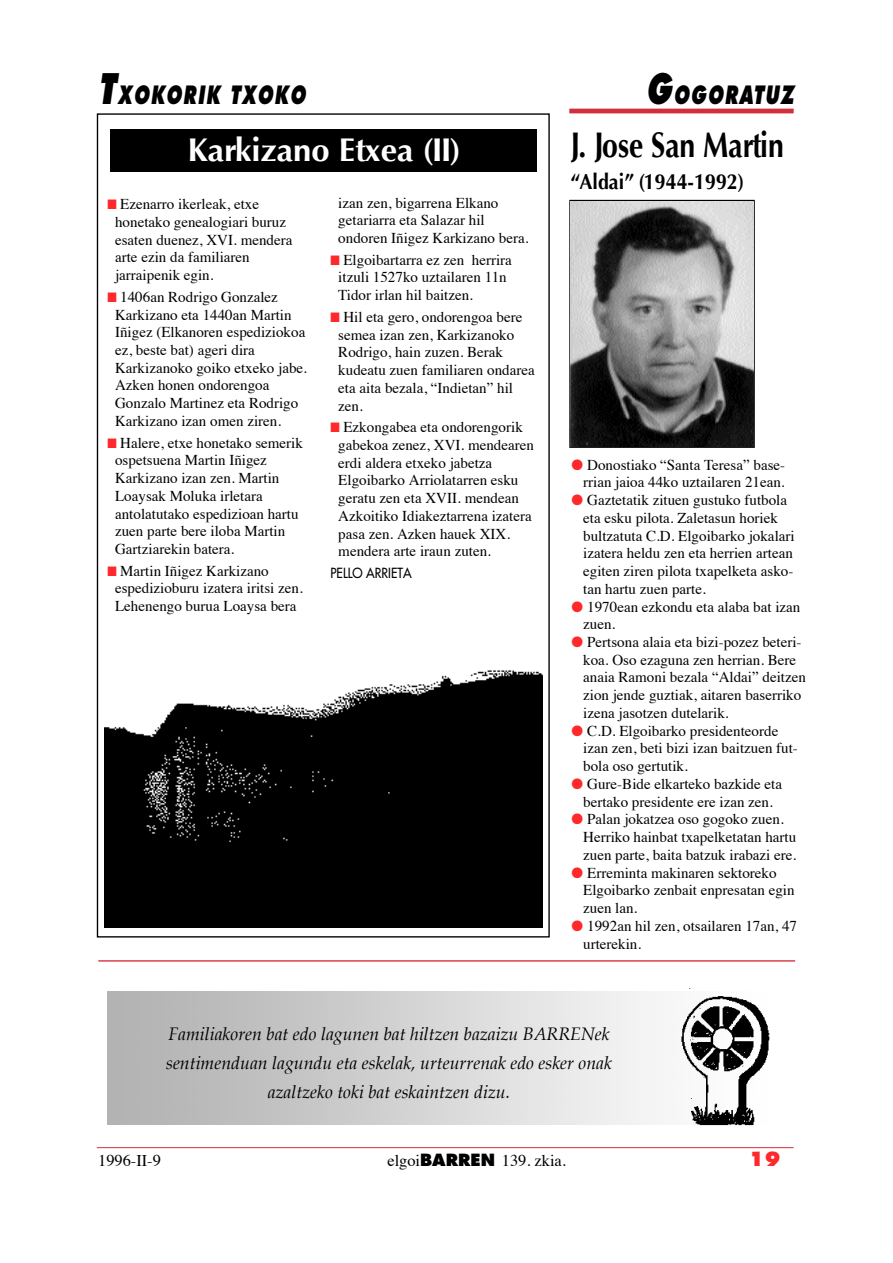
<style>
.page{position:relative;width:893px;height:1263px;background:#fff}
.page>*{position:absolute;margin:0;border:0;box-sizing:border-box;transform-origin:0 0}
.t1{font:700 35.55px "Optima";color:#000;scale:.8 1}
.t2{font:700 32.7px "Optima";color:#fff}
.t3{font:italic 800 24.6px "Futura";letter-spacing:.085em;color:#000;scale:.7 1}
.t4{font:700 21.9px "Optima";color:#000;scale:.9 1}
.t5{font:800 19.05px "Futura";color:#ff282a}
.t6{font:italic 17.7px/28.7px "Palatino";color:#000;text-align:center}
.t7{font:16.35px "Times";color:#000}
.t8{font:15px/17.7px "Times";color:#000}
.t9{font:13.65px "Futura";color:#000;scale:.9 1}
.s1{font-size:40.95px}
.s2{color:#ff282a}
.s3{font-family:"Futura";font-weight:800}
</style>
<div class="page">
<svg style="left:96px;top:1147px;width:698px;height:1px"></svg>
<hr style="left:98px;top:960px;width:697px;height:2px;background:#d12f3c">
<img style="left:570px;top:201px;width:183px;height:246px">
<hr style="left:569px;top:109px;width:224px;height:4px;background:#d12f3c">
<div style="left:110px;top:129px;width:427px;height:43px;background:#000"></div>
<img style="left:104px;top:670px;width:438px;height:258px">
<img style="left:671px;top:988px;width:99px;height:138px">
<h3 class="t3" style="left:98px;top:84px;width:297px"><span class="s1">T</span>XOKORIK TXOKO</h3>
<h2 class="t2" style="left:188px;top:131px;width:275px">Karkizano Etxea (II)</h2>
<p class="t8" style="left:115px;top:197px;width:179px;text-indent:-8px"><span class="s2">■</span> Ezenarro ikerleak, etxe honetako genealogiari buruz esaten duenez, XVI. mendera arte ezin da familiaren jarraipenik egin.</p>
<p class="t8" style="left:115px;top:289px;width:193px;text-indent:-8px"><span class="s2">■</span> 1406an Rodrigo Gonzalez<br>Karkizano eta 1440an Martin<br>Iñigez (Elkanoren espediziokoa ez, beste bat) ageri dira<br>Karkizanoko goiko etxeko jabe.<br>Azken honen ondorengoa<br>Gonzalo Martinez eta Rodrigo<br>Karkizano izan omen ziren.</p>
<p class="t8" style="left:115px;top:435px;width:189px;text-indent:-8px"><span class="s2">■</span> Halere, etxe honetako semerik ospetsuena Martin Iñigez<br>Karkizano izan zen. Martin<br>Loaysak Moluka irletara antolatutako espedizioan hartu zuen parte bere iloba Martin<br>Gartziarekin batera.</p>
<p class="t8" style="left:115px;top:563px;width:189px;text-indent:-8px"><span class="s2">■</span> Martin Iñigez Karkizano espedizioburu izatera iritsi zen.<br>Lehenengo burua Loaysa bera</p>
<p class="t8" style="left:338px;top:195px;width:192px">izan zen, bigarrena Elkano getariarra eta Salazar hil ondoren Iñigez Karkizano bera.</p>
<p class="t8" style="left:338px;top:252px;width:175px;text-indent:-8px"><span class="s2">■</span> Elgoibartarra ez zen herrira itzuli 1527ko uztailaren 11n<br>Tidor irlan hil baitzen.</p>
<p class="t8" style="left:338px;top:309px;width:198px;text-indent:-8px"><span class="s2">■</span> Hil eta gero, ondorengoa bere semea izan zen, Karkizanoko<br>Rodrigo, hain zuzen. Berak kudeatu zuen familiaren ondarea eta aita bezala, “Indietan” hil zen.</p>
<p class="t8" style="left:338px;top:420px;width:197px;text-indent:-8px"><span class="s2">■</span> Ezkongabea eta ondorengorik gabekoa zenez, XVI. mendearen erdi aldera etxeko jabetza<br>Elgoibarko Arriolatarren esku geratu zen eta XVII. mendean<br>Azkoitiko Idiakeztarrena izatera pasa zen. Azken hauek XIX. mendera arte iraun zuten.</p>
<p class="t9" style="left:330px;top:566px;width:92px">PELLO ARRIETA</p>
<h3 class="t3" style="left:645px;top:84px;width:212px"><span class="s1">G</span>OGORATUZ</h3>
<h1 class="t1" style="left:570px;top:124px;width:268px">J. Jose San Martin</h1>
<h3 class="t4" style="left:570px;top:169px;width:194px">“Aldai” (1944-1992)</h3>
<p class="t8" style="left:571px;top:457px;width:215px;text-align:right"><span class="s2">●</span> Donostiako “Santa Teresa” base&shy;rrian jaioa 44ko uztailaren 21ean.</p>
<p class="t8" style="left:583px;top:492px;width:213px;text-indent:-12px"><span class="s2">●</span> Gaztetatik zituen gustuko futbola eta esku pilota. Zaletasun horiek bultzatuta C.D. Elgoibarko jokalari izatera heldu zen eta herrien artean egiten ziren pilota txapelketa asko&shy;tan hartu zuen parte.</p>
<p class="t8" style="left:583px;top:599px;width:219px;text-indent:-12px"><span class="s2">●</span> 1970ean ezkondu eta alaba bat izan zuen.</p>
<p class="t8" style="left:583px;top:634px;width:224px;text-indent:-12px"><span class="s2">●</span> Pertsona alaia eta bizi-pozez beteri&shy;koa. Oso ezaguna zen herrian. Bere anaia Ramoni bezala “Aldai” deitzen zion jende guztiak, aitaren baserriko izena jasotzen dutelarik.</p>
<p class="t8" style="left:583px;top:723px;width:216px;text-indent:-12px"><span class="s2">●</span> C.D. Elgoibarko presidenteorde izan zen, beti bizi izan baitzuen fut&shy;bola oso gertutik.</p>
<p class="t8" style="left:571px;top:776px;width:212px;text-align:center"><span class="s2">●</span> Gure-Bide elkarteko bazkide eta bertako presidente ere izan zen.</p>
<p class="t8" style="left:583px;top:812px;width:215px;text-indent:-12px"><span class="s2">●</span> Palan jokatzea oso gogoko zuen.<br>Herriko hainbat txapelketatan hartu zuen parte, baita batzuk irabazi ere.</p>
<p class="t8" style="left:583px;top:865px;width:213px;text-indent:-12px"><span class="s2">●</span> Erreminta makinaren sektoreko<br>Elgoibarko zenbait enpresatan egin zuen lan.</p>
<p class="t8" style="left:583px;top:918px;width:215px;text-indent:-12px"><span class="s2">●</span> 1992an hil zen, otsailaren 17an, 47 urterekin.</p>
<p class="t6" style="left:166px;top:1021px;width:447px">Familiakoren bat edo lagunen bat hiltzen bazaizu BARRENek sentimenduan lagundu eta eskelak, urteurrenak edo esker onak azaltzeko toki bat eskaintzen dizu.</p>
<p class="t7" style="left:98px;top:1154px;width:64px">1996-II-9</p>
<p class="t7" style="left:387px;top:1154px;width:180px">elgoi<span class="s3">BARREN</span> 139. zkia.</p>
<p class="t5" style="left:748px;top:1151px;width:33px">19</p>
</div>
